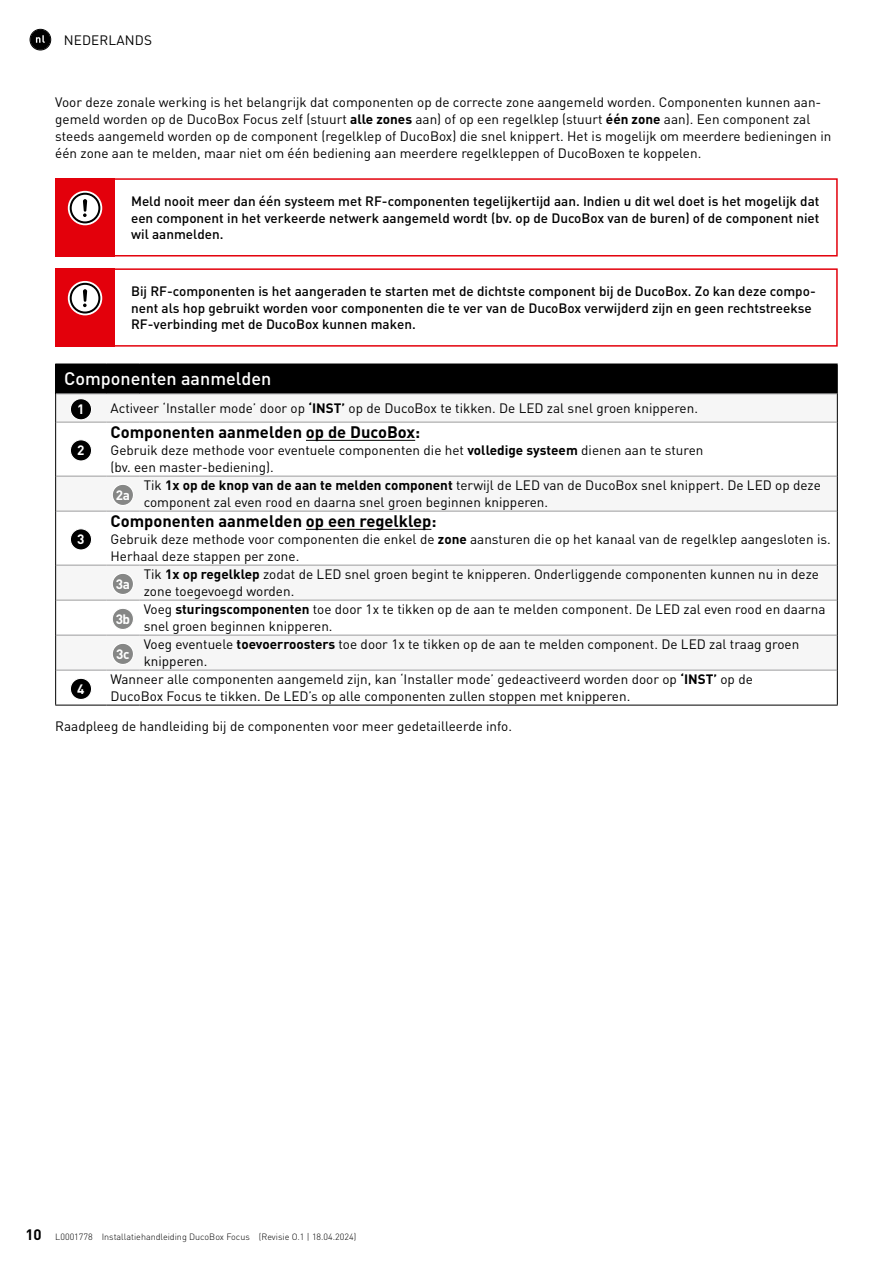
<style>
.page{position:relative;width:893px;height:1263px;background:#fff}
.page>*{position:absolute;margin:0;border:0;box-sizing:border-box;transform-origin:0 0}
.t1{font:500 18px "DINOT";color:#fff}
.t2{font:700 16.5px "DINOT";color:#000}
.t3{font:700 15px "DINOT";color:#000}
.t4{font:13.5px/16.8px "DINOT";color:#000}
.t5{font:500 13.5px/16.8px "DINOT";color:#000;text-align:justify}
.t6{font:700 13.5px "DINOT";letter-spacing:-.03em;color:#fff}
.t7{font:300 9px "DINOT";color:#000}
.s1{font-weight:700}
</style>
<div class="page">
<div style="left:30px;top:30px;width:20px;height:20px;background:#000;border-radius:50%"></div>
<svg style="left:36px;top:35px;width:9px;height:8px"></svg>
<div style="left:30px;top:29px;width:21px;height:21px;border:1px solid #000;border-radius:50%"></div>
<div style="left:55px;top:178px;width:60px;height:78px;background:#e3000b"></div>
<svg style="left:68px;top:191px;width:34px;height:34px"></svg>
<div style="left:70px;top:193px;width:30px;height:30px;border:2px solid #000;border-radius:50%"></div>
<svg style="left:83px;top:199px;width:4px;height:18px"></svg>
<div style="left:55px;top:178px;width:783px;height:78px;border:2px solid #e3000b"></div>
<div style="left:55px;top:268px;width:60px;height:79px;background:#e3000b"></div>
<svg style="left:68px;top:281px;width:34px;height:34px"></svg>
<div style="left:70px;top:283px;width:30px;height:31px;border:2px solid #000;border-radius:50%"></div>
<svg style="left:83px;top:289px;width:4px;height:18px"></svg>
<div style="left:55px;top:268px;width:783px;height:79px;border:2px solid #e3000b"></div>
<div style="left:56px;top:364px;width:781px;height:30px;background:#000"></div>
<svg style="left:56px;top:423px;width:781px;height:282px"></svg>
<hr style="left:55px;top:364px;width:1px;height:30px;background:#000">
<hr style="left:837px;top:364px;width:1px;height:30px;background:#000">
<svg style="left:55px;top:394px;width:1px;height:28px"></svg>
<svg style="left:837px;top:394px;width:1px;height:28px"></svg>
<hr style="left:55px;top:422px;width:1px;height:54px;background:#000">
<hr style="left:837px;top:422px;width:1px;height:54px;background:#000">
<hr style="left:55px;top:476px;width:1px;height:35px;background:#000">
<hr style="left:837px;top:476px;width:1px;height:35px;background:#000">
<hr style="left:55px;top:511px;width:1px;height:54px;background:#000">
<hr style="left:837px;top:511px;width:1px;height:54px;background:#000">
<hr style="left:55px;top:565px;width:1px;height:35px;background:#000">
<hr style="left:837px;top:565px;width:1px;height:35px;background:#000">
<hr style="left:55px;top:600px;width:1px;height:35px;background:#000">
<hr style="left:837px;top:600px;width:1px;height:35px;background:#000">
<hr style="left:55px;top:635px;width:1px;height:35px;background:#000">
<hr style="left:837px;top:635px;width:1px;height:35px;background:#000">
<hr style="left:55px;top:670px;width:1px;height:35px;background:#000">
<hr style="left:837px;top:670px;width:1px;height:35px;background:#000">
<hr style="left:55px;top:705px;width:51px;height:1px;background:#000">
<hr style="left:106px;top:705px;width:33px;height:1px;background:#000">
<hr style="left:139px;top:705px;width:699px;height:1px;background:#000">
<hr style="left:56px;top:394px;width:50px;height:1px;background:#9c9c9d">
<hr style="left:106px;top:394px;width:33px;height:1px;background:#9c9c9d">
<hr style="left:139px;top:394px;width:698px;height:1px;background:#9c9c9d">
<hr style="left:56px;top:422px;width:50px;height:1px;background:#9c9c9d">
<hr style="left:106px;top:422px;width:33px;height:1px;background:#9c9c9d">
<hr style="left:139px;top:422px;width:698px;height:1px;background:#9c9c9d">
<hr style="left:56px;top:476px;width:50px;height:1px;background:#9c9c9d">
<hr style="left:106px;top:476px;width:33px;height:1px;background:#9c9c9d">
<hr style="left:139px;top:476px;width:698px;height:1px;background:#9c9c9d">
<hr style="left:56px;top:511px;width:50px;height:1px;background:#9c9c9d">
<hr style="left:106px;top:511px;width:33px;height:1px;background:#9c9c9d">
<hr style="left:139px;top:511px;width:698px;height:1px;background:#9c9c9d">
<hr style="left:56px;top:565px;width:50px;height:1px;background:#9c9c9d">
<hr style="left:106px;top:565px;width:33px;height:1px;background:#9c9c9d">
<hr style="left:139px;top:565px;width:698px;height:1px;background:#9c9c9d">
<hr style="left:56px;top:600px;width:50px;height:1px;background:#9c9c9d">
<hr style="left:106px;top:600px;width:33px;height:1px;background:#9c9c9d">
<hr style="left:139px;top:600px;width:698px;height:1px;background:#9c9c9d">
<hr style="left:56px;top:635px;width:50px;height:1px;background:#9c9c9d">
<hr style="left:106px;top:635px;width:33px;height:1px;background:#9c9c9d">
<hr style="left:139px;top:635px;width:698px;height:1px;background:#9c9c9d">
<hr style="left:56px;top:670px;width:50px;height:1px;background:#9c9c9d">
<hr style="left:106px;top:670px;width:33px;height:1px;background:#9c9c9d">
<hr style="left:139px;top:670px;width:698px;height:1px;background:#9c9c9d">
<div style="left:70px;top:399px;width:22px;height:21px;background:#000;border-radius:50%"></div>
<div style="left:70px;top:398px;width:22px;height:22px;border:1px solid #fff;border-radius:50%"></div>
<div style="left:70px;top:440px;width:22px;height:21px;background:#000;border-radius:50%"></div>
<div style="left:70px;top:439px;width:22px;height:23px;border:1px solid #fff;border-radius:50%"></div>
<hr style="left:306px;top:440px;width:109px;height:1px;background:#000">
<div style="left:112px;top:484px;width:21px;height:21px;background:#868786;border-radius:50%"></div>
<div style="left:112px;top:484px;width:22px;height:22px;border:1px solid #fff;border-radius:50%"></div>
<div style="left:70px;top:529px;width:22px;height:21px;background:#000;border-radius:50%"></div>
<div style="left:70px;top:528px;width:22px;height:22px;border:1px solid #fff;border-radius:50%"></div>
<hr style="left:306px;top:529px;width:125px;height:1px;background:#000">
<div style="left:112px;top:573px;width:21px;height:21px;background:#868786;border-radius:50%"></div>
<div style="left:112px;top:573px;width:22px;height:22px;border:1px solid #fff;border-radius:50%"></div>
<div style="left:112px;top:608px;width:21px;height:21px;background:#868786;border-radius:50%"></div>
<div style="left:112px;top:608px;width:22px;height:22px;border:1px solid #fff;border-radius:50%"></div>
<div style="left:112px;top:643px;width:21px;height:21px;background:#868786;border-radius:50%"></div>
<div style="left:112px;top:643px;width:22px;height:22px;border:1px solid #fff;border-radius:50%"></div>
<div style="left:70px;top:678px;width:22px;height:21px;background:#000;border-radius:50%"></div>
<div style="left:70px;top:678px;width:22px;height:22px;border:1px solid #fff;border-radius:50%"></div>
<p class="t4" style="left:64px;top:31px;width:90px">NEDERLANDS</p>
<p class="t4" style="left:55px;top:94px;width:778px">Voor deze zonale werking is het belangrijk dat componenten op de correcte zone aangemeld worden. Componenten kunnen aan&shy;gemeld worden op de DucoBox Focus zelf (stuurt <span class="s1">alle zones</span> aan) of op een regelklep (stuurt <span class="s1">één zone</span> aan). Een component zal steeds aangemeld worden op de component (regelklep of DucoBox) die snel knippert. Het is mogelijk om meerdere bedieningen in één zone aan te melden, maar niet om één bediening aan meerdere regelkleppen of DucoBoxen te koppelen.</p>
<p class="t5" style="left:131px;top:192px;width:690px">Meld nooit meer dan één systeem met RF-componenten tegelijkertijd aan. Indien u dit wel doet is het mogelijk dat een component in het verkeerde netwerk aangemeld wordt (bv. op de DucoBox van de buren) of de component niet wil aanmelden.</p>
<p class="t5" style="left:131px;top:282px;width:686px;text-align:left">Bij RF-componenten is het aangeraden te starten met de dichtste component bij de DucoBox. Zo kan deze compo&shy;nent als hop gebruikt worden voor componenten die te ver van de DucoBox verwijderd zijn en geen rechtstreekse<br>RF‑verbinding met de DucoBox kunnen maken.</p>
<h1 class="t1" style="left:64px;top:367px;width:209px">Componenten aanmelden</h1>
<p class="t6" style="left:77px;top:400px;width:9px">1</p>
<p class="t4" style="left:111px;top:399px;width:587px">Activeer ‘Installer mode’ door op <span class="s1">‘INST’</span> op de DucoBox te tikken. De LED zal snel groen knipperen.</p>
<p class="t6" style="left:77px;top:441px;width:9px">2</p>
<p class="t2" style="left:111px;top:421px;width:311px">Componenten aanmelden op de DucoBox:</p>
<p class="t4" style="left:111px;top:441px;width:594px">Gebruik deze methode voor eventuele componenten die het <span class="s1">volledige systeem</span> dienen aan te sturen (bv. een master-bediening).</p>
<p class="t6" style="left:116px;top:486px;width:16px">2a</p>
<p class="t4" style="left:144px;top:476px;width:679px">Tik <span class="s1">1x op de knop van de aan te melden component</span> terwijl de LED van de DucoBox snel knippert. De LED op deze component zal even rood en daarna snel groen beginnen knipperen.</p>
<p class="t6" style="left:77px;top:530px;width:9px">3</p>
<p class="t2" style="left:111px;top:510px;width:327px">Componenten aanmelden op een regelklep:</p>
<p class="t4" style="left:111px;top:530px;width:719px">Gebruik deze methode voor componenten die enkel de <span class="s1">zone</span> aansturen die op het kanaal van de regelklep aangesloten is.<br>Herhaal deze stappen per zone.</p>
<p class="t6" style="left:116px;top:575px;width:16px">3a</p>
<p class="t4" style="left:144px;top:565px;width:677px">Tik <span class="s1">1x op regelklep</span> zodat de LED snel groen begint te knipperen. Onderliggende componenten kunnen nu in deze zone toegevoegd worden.</p>
<p class="t6" style="left:116px;top:610px;width:16px">3b</p>
<p class="t4" style="left:144px;top:600px;width:683px">Voeg <span class="s1">sturingscomponenten</span> toe door 1x te tikken op de aan te melden component. De LED zal even rood en daarna snel groen beginnen knipperen.</p>
<p class="t6" style="left:116px;top:645px;width:15px">3c</p>
<p class="t4" style="left:144px;top:635px;width:657px">Voeg eventuele <span class="s1">toevoerroosters</span> toe door 1x te tikken op de aan te melden component. De LED zal traag groen knipperen.</p>
<p class="t6" style="left:77px;top:680px;width:9px">4</p>
<p class="t4" style="left:111px;top:670px;width:644px">Wanneer alle componenten aangemeld zijn, kan ‘Installer mode’ gedeactiveerd worden door op <span class="s1">‘INST’</span> op de<br>DucoBox Focus te tikken. De LED’s op alle componenten zullen stoppen met knipperen.</p>
<p class="t4" style="left:55px;top:717px;width:456px">Raadpleeg de handleiding bij de componenten voor meer gedetailleerde info.</p>
<p class="t3" style="left:26px;top:1224px;width:18px">10</p>
<p class="t7" style="left:55px;top:1230px;width:303px">L0001778 Installatiehandleiding DucoBox Focus (Revisie O.1 | 18.04.2024)</p>
</div>
